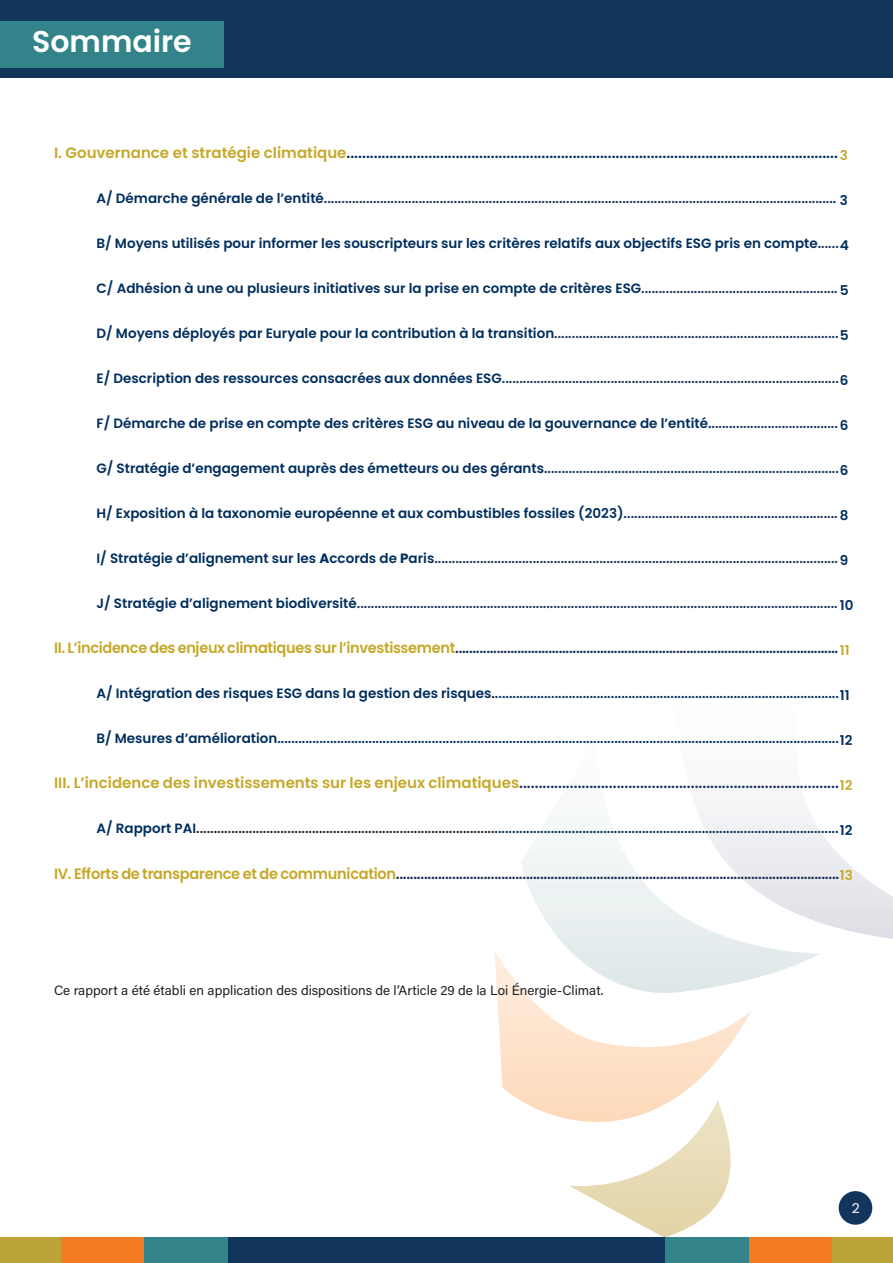
<style>
.page{position:relative;width:893px;height:1263px;background:#fff}
.page>*{position:absolute;margin:0;border:0;box-sizing:border-box;transform-origin:0 0}
.t1{font:600 30px "Poppins";color:#fff}
.t2{font:600 15px "Poppins";letter-spacing:-.02em;color:#163258}
.t3{font:600 15px "Poppins";letter-spacing:-.025em;color:#12355c}
.t4{font:600 15px "Poppins";color:#002e5d}
.t5{font:600 15px "Poppins";color:#163258}
.Sous-titre{font:600 13.5px "Poppins";color:#002e5d}
.t6{font:600 13.5px "Poppins";color:#163258}
.t7{font:13.5px "Acumin Variable Concept";color:#231f20}
.Sous-titre-2{font:600 13.5px "Poppins";color:#c6a828}
.t8{font:13.5px "Poppins";color:#fff}
.Titre{font:600 13.5px "Poppins";color:#c6a828}
.Titre-2{font:600 13.5px "Poppins";color:#002e5d}
.s1{color:#c6a828}
.s2{color:#002e5d}
.s3{color:#163258}
.s4{font-weight:700;color:#002e5d}
.s5{color:#231f20}
</style>
<div class="page">
<svg style="left:820px;top:831px;width:73px;height:108px"></svg>
<svg style="left:521px;top:800px;width:299px;height:179px"></svg>
<svg style="left:495px;top:951px;width:256px;height:286px"></svg>
<div style="left:831px;top:1237px;width:62px;height:26px;background:#bca338"></div>
<div style="left:748px;top:1237px;width:83px;height:26px;background:#f47b21"></div>
<div style="left:665px;top:1237px;width:83px;height:26px;background:#338589"></div>
<div style="left:0;top:1237px;width:62px;height:26px;background:#bca338"></div>
<div style="left:62px;top:1237px;width:83px;height:26px;background:#f47b21"></div>
<div style="left:228px;top:1237px;width:437px;height:26px;background:#12355c"></div>
<div style="left:145px;top:1237px;width:83px;height:26px;background:#338589"></div>
<div style="left:0;top:0;width:893px;height:78px;background:#12355c"></div>
<div style="left:0;top:21px;width:224px;height:47px;background:#32848a"></div>
<div style="left:839px;top:1191px;width:33px;height:34px;background:#12355c;border-radius:50%"></div>
<p class="t1" style="left:32px;top:25px;width:161px">Sommaire</p>
<p class="t4" style="left:54px;top:144px;width:785px"><span class="s1">I. Gouvernance et stratégie climatique</span>..............................................................................................................................</p>
<p class="t6" style="left:97px;top:191px;width:741px"><span class="s2">A/ Démarche générale de l’entité</span>................................................................................................................................................<span class="s2">..</span></p>
<p class="Sous-titre" style="left:97px;top:236px;width:744px">B/ Moyens utilisés pour informer les souscripteurs sur les critères relatifs aux objectifs ESG pris en compte.<span class="s3">.....</span></p>
<p class="Sous-titre" style="left:97px;top:281px;width:743px">C/ Adhésion à une ou plusieurs initiatives sur la prise en compte de critères ESG<span class="s3">........................................................</span></p>
<p class="t6" style="left:97px;top:326px;width:744px"><span class="s2">D/ Moyens déployés par Euryale pour la contribution à la transition</span>.................................................................................</p>
<p class="t6" style="left:97px;top:371px;width:744px"><span class="s2">E/ Description des ressources consacrées aux données ESG</span>................................................................................................</p>
<p class="Sous-titre" style="left:97px;top:416px;width:743px">F/ Démarche de prise en compte des critères ESG au niveau de la gouvernance de l’entité.<span class="s3">....................................</span></p>
<p class="t6" style="left:97px;top:461px;width:744px"><span class="s2">G/ Stratégie d’engagement auprès des émetteurs ou des gérants</span>....................................................................................</p>
<p class="Sous-titre" style="left:97px;top:506px;width:743px">H/ Exposition à la taxonomie européenne et aux combustibles fossiles (2023)<span class="s3">.............................................................</span></p>
<p class="t6" style="left:97px;top:551px;width:743px"><span class="s2">I/ Stratégie d’alignement sur les</span> <span class="s4">A</span><span class="s2">ccords de</span> <span class="s4">P</span><span class="s2">aris</span>...................................................................................................................</p>
<p class="t6" style="left:97px;top:596px;width:743px"><span class="s2">J/ Stratégie d’alignement biodiversité</span>.........................................................................................................................................</p>
<p class="t3" style="left:54px;top:639px;width:786px"><span class="s1">II. L’incidence des enjeux climatiques sur l’investissement</span>...............................................................................................................</p>
<p class="Sous-titre" style="left:97px;top:686px;width:744px">A/ Intégration des risques ESG dans la gestion des risques<span class="s5">.</span>..................................................................................................</p>
<p class="Sous-titre" style="left:97px;top:731px;width:744px">B/ Mesures d’amélioration................................................................................................................................................................</p>
<p class="t5" style="left:54px;top:774px;width:786px"><span class="s1">III. L’incidence des investissements sur les enjeux climatiques</span>..................................................................................</p>
<p class="Sous-titre" style="left:97px;top:821px;width:744px">A/ Rapport PAI<span class="s5">.....................................................................................</span>..................................................................................................</p>
<p class="t2" style="left:54px;top:864px;width:787px"><span class="s1">IV. Efforts de transparence et de communication</span>..............................................................................................................................</p>
<p class="Titre" style="left:840px;top:147px;width:10px">3</p>
<p class="Titre-2" style="left:840px;top:192px;width:10px">3</p>
<p class="Sous-titre" style="left:840px;top:237px;width:11px">4</p>
<p class="Sous-titre" style="left:840px;top:282px;width:10px">5</p>
<p class="Sous-titre" style="left:840px;top:327px;width:10px">5</p>
<p class="Sous-titre" style="left:840px;top:372px;width:10px">6</p>
<p class="Sous-titre" style="left:840px;top:417px;width:10px">6</p>
<p class="Sous-titre" style="left:840px;top:462px;width:10px">6</p>
<p class="Sous-titre" style="left:840px;top:507px;width:10px">8</p>
<p class="Sous-titre" style="left:840px;top:552px;width:10px">9</p>
<p class="Sous-titre" style="left:840px;top:597px;width:15px">10</p>
<p class="Sous-titre-2" style="left:840px;top:642px;width:11px">11</p>
<p class="Sous-titre" style="left:840px;top:687px;width:11px">11</p>
<p class="Sous-titre" style="left:840px;top:732px;width:14px">12</p>
<p class="Sous-titre-2" style="left:840px;top:777px;width:14px">12</p>
<p class="Sous-titre" style="left:840px;top:822px;width:14px">12</p>
<p class="Sous-titre-2" style="left:840px;top:867px;width:14px">13</p>
<p class="t7" style="left:54px;top:981px;width:551px">Ce rapport a été établi en application des dispositions de l’Article 29 de la Loi Énergie-Climat.</p>
<p class="t8" style="left:852px;top:1200px;width:9px">2</p>
</div>
